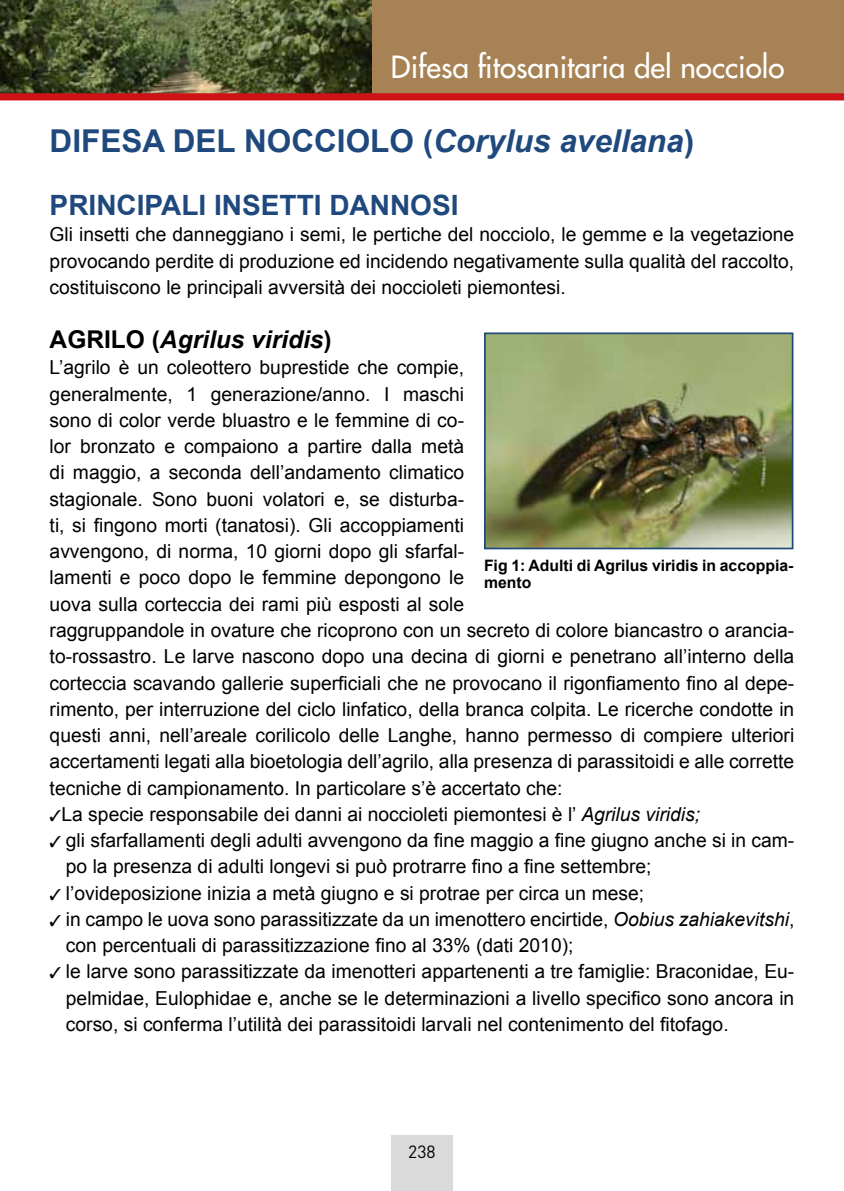
<style>
.page{position:relative;width:844px;height:1191px;background:#fff}
.page>*{position:absolute;margin:0;border:0;box-sizing:border-box;transform-origin:0 0}
.t1{font:700 31.5px "Arial";color:#1f497d}
.t2{font:italic 700 31.5px "Arial";color:#1f497d}
.t3{font:29.75px "Futura";color:#fff}
.t4{font:700 28px "Arial";color:#1f497d}
.t5{font:italic 700 24.5px "Arial";color:#000}
.t6{font:700 24.5px "Arial";color:#000}
.t7{font:19.25px/26.2px "Arial";color:#000}
.t8{font:17.5px "DIN";color:#000}
.t9{font:700 15.75px/17.5px "Arial";color:#000}
.s1{font-style:normal}
.s2{font-style:italic}
</style>
<div class="page">
<div style="left:391px;top:1135px;width:61px;height:56px;background:#dadada"></div>
<img style="left:0;top:0;width:372px;height:93px">
<div style="left:372px;top:0;width:471px;height:99px;background:#a68254"></div>
<div style="left:0;top:93px;width:843px;height:7px;background:#cd1316"></div>
<img style="left:487px;top:335px;width:303px;height:211px">
<div style="left:484px;top:332px;width:309px;height:217px;border:2px solid #1f497d"></div>
<h2 class="t3" style="left:391px;top:48px;width:395px">Difesa fitosanitaria del nocciolo</h2>
<h2 class="t3" style="left:671px;top:48px;width:145px">le pomacee</h2>
<h1 class="t1" style="left:50px;top:120px;width:73px">DIFESA</h1>
<h1 class="t1" style="left:173px;top:120px;width:93px">DEL NOCCIOLO</h1>
<h1 class="t2" style="left:422px;top:120px;width:273px"><span class="s1">(</span>Corylus avellana<span class="s1">)</span></h1>
<h3 class="t4" style="left:50px;top:187px;width:35px">PRINCI</h3>
<h3 class="t4" style="left:144px;top:187px;width:33px">PALI</h3>
<h3 class="t4" style="left:214px;top:187px;width:16px">INSETTI</h3>
<h3 class="t4" style="left:329px;top:187px;width:40px">DANNOSI</h3>
<p class="t7" style="left:50px;top:221px;width:746px;text-align:justify">Gli insetti che danneggiano i semi, le pertiche del nocciolo, le gemme e la vegetazione provocando perdite di produzione ed incidendo negativamente sulla qualità del raccolto, costituiscono le principali avversità dei noccioleti piemontesi.</p>
<p class="t6" style="left:50px;top:323px;width:52px">AGRILO</p>
<p class="t5" style="left:152px;top:323px;width:181px"><span class="s1">(</span>Agrilus viridis<span class="s1">)</span></p>
<p class="t7" style="left:50px;top:354px;width:746px">L’agrilo è un coleottero buprestide che compie,<br>generalmente, 1 generazione/anno. I maschi<br>sono di color verde bluastro e le femmine di co-<br>lor bronzato e compaiono a partire dalla metà<br>di maggio, a seconda dell’andamento climatico<br>stagionale. Sono buoni volatori e, se disturba-<br>ti, si fingono morti (tanatosi). Gli accoppiamenti<br>avvengono, di norma, 10 giorni dopo gli sfarfal-<br>lamenti e poco dopo le femmine depongono le<br>uova sulla corteccia dei rami più esposti al sole<br>raggruppandole in ovature che ricoprono con un secreto di colore biancastro o arancia&shy;to-rossastro. Le larve nascono dopo una decina di giorni e penetrano all’interno della corteccia scavando gallerie superficiali che ne provocano il rigonfiamento fino al depe&shy;rimento, per interruzione del ciclo linfatico, della branca colpita. Le ricerche condotte in questi anni, nell’areale corilicolo delle Langhe, hanno permesso di compiere ulteriori accertamenti legati alla bioetologia dell’agrilo, alla presenza di parassitoidi e alle corrette tecniche di campionamento. In particolare s’è accertato che:</p>
<p class="t7" style="left:50px;top:801px;width:651px">✓La specie responsabile dei danni ai noccioleti piemontesi è l’ <span class="s2">Agrilus viridis;</span></p>
<p class="t7" style="left:66px;top:827px;width:729px;text-indent:-16px">✓ gli sfarfallamenti degli adulti avvengono da fine maggio a fine giugno anche si in cam&shy;po la presenza di adulti longevi si può protrarre fino a fine settembre;</p>
<p class="t7" style="left:50px;top:879px;width:595px">✓ l’ovideposizione inizia a metà giugno e si protrae per circa un mese;</p>
<p class="t7" style="left:66px;top:906px;width:729px;text-indent:-16px">✓ in campo le uova sono parassitizzate da un imenottero encirtide, <span class="s2">Oobius zahiakevitshi</span>, con percentuali di parassitizzazione fino al 33% (dati 2010);</p>
<p class="t7" style="left:66px;top:958px;width:729px;text-align:justify;text-indent:-16px">✓ le larve sono parassitizzate da imenotteri appartenenti a tre famiglie: Braconidae, Eu&shy;pelmidae, Eulophidae e, anche se le determinazioni a livello specifico sono ancora in corso, si conferma l’utilità dei parassitoidi larvali nel contenimento del fitofago.</p>
<p class="t9" style="left:484px;top:557px;width:311px">Fig 1: Adulti di Agrilus viridis in accoppia&shy;mento</p>
<p class="t8" style="left:408px;top:1140px;width:29px">238</p>
</div>
